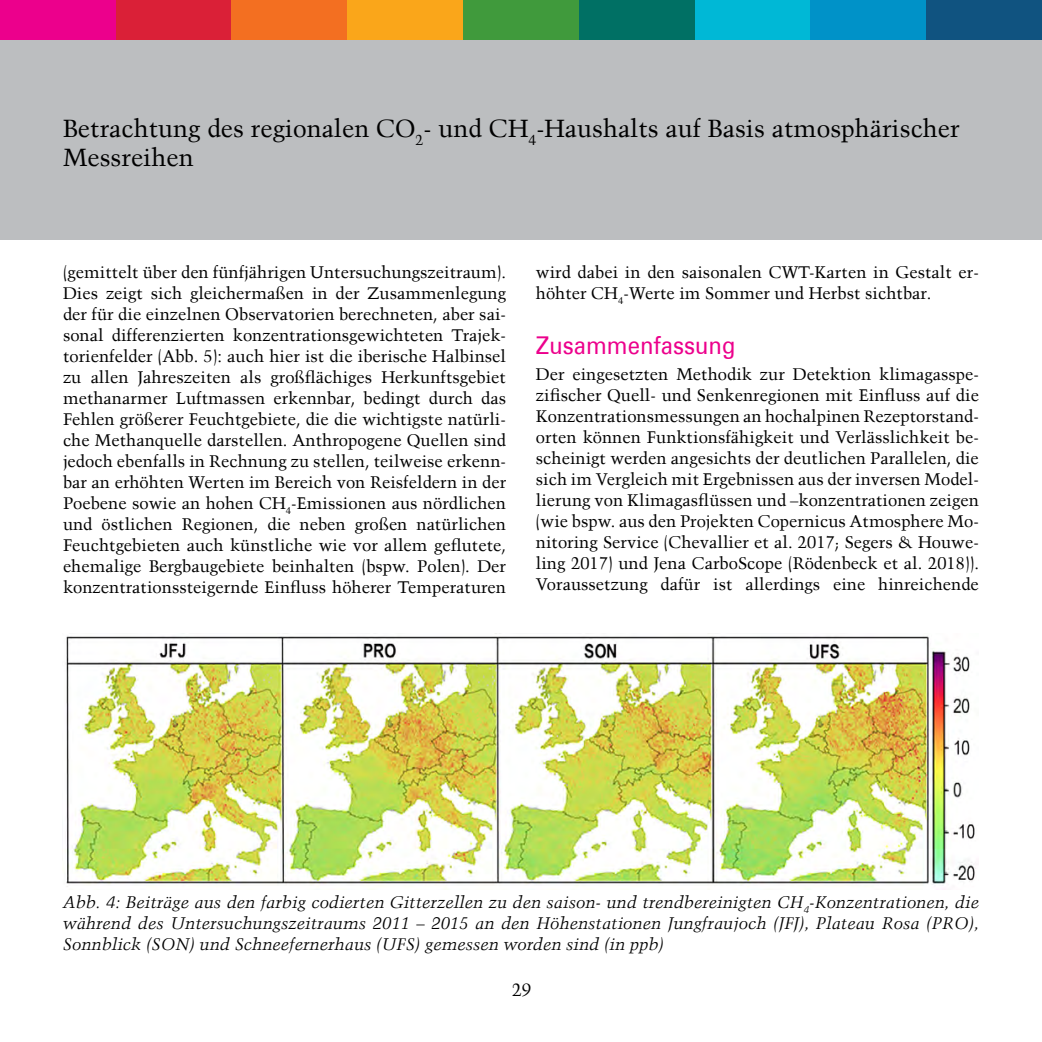
<style>
.page{position:relative;width:1042px;height:1042px;background:#fff}
.page>*{position:absolute;margin:0;border:0;box-sizing:border-box;transform-origin:0 0}
.t1{font:24.5px/29.4px "Trump Mediaeval LT";color:#000}
.t2{font:24.5px "Univers Com 55 Roman";color:#ec008c;scale:.9 1}
.t3{font:17.5px "Trump Mediaeval LT";color:#000}
.t4{font:16.62px/21px "Trump Mediaeval LT";color:#000;text-align:justify}
.t5{font:italic 16.62px/21px "Trump Mediaeval LT";color:#000;text-align:justify}
</style>
<div class="page">
<div style="left:0;top:0;width:1042px;height:240px;background:#bcbec0"></div>
<div style="left:0;top:0;width:116px;height:40px;background:#ec008c"></div>
<div style="left:116px;top:0;width:115px;height:40px;background:#da2037"></div>
<div style="left:231px;top:0;width:116px;height:40px;background:#f36f21"></div>
<div style="left:347px;top:0;width:116px;height:40px;background:#faa61a"></div>
<div style="left:463px;top:0;width:116px;height:40px;background:#409a3c"></div>
<div style="left:579px;top:0;width:115px;height:40px;background:#007064"></div>
<div style="left:694px;top:0;width:116px;height:40px;background:#00b8d6"></div>
<div style="left:810px;top:0;width:116px;height:40px;background:#0092c8"></div>
<div style="left:926px;top:0;width:116px;height:40px;background:#105380"></div>
<img style="left:65px;top:633px;width:912px;height:256px">
<h1 class="t1" style="left:63px;top:113px;width:898px">Betrachtung des regionalen CO<sub>2</sub>- und CH<sub>4</sub>-Haushalts auf Basis atmosphärischer<br>Messreihen</h1>
<p class="t4" style="left:63px;top:261px;width:445px">(gemittelt über den fünfjährigen Untersuchungszeitraum).<br>Dies zeigt sich gleichermaßen in der Zusammenlegung der für die einzelnen Observatorien berechneten, aber sai&shy;sonal differenzierten konzentrationsgewichteten Trajek&shy;torienfelder (Abb. 5): auch hier ist die iberische Halbinsel zu allen Jahreszeiten als großflächiges Herkunftsgebiet methanarmer Luftmassen erkennbar, bedingt durch das Fehlen größerer Feuchtgebiete, die die wichtigste natürli&shy;che Methanquelle darstellen. Anthropogene Quellen sind jedoch ebenfalls in Rechnung zu stellen, teilweise erkenn&shy;bar an erhöhten Werten im Bereich von Reisfeldern in der Poebene sowie an hohen CH<sub>4</sub>-Emissionen aus nördlichen und östlichen Regionen, die neben großen natürlichen Feuchtgebieten auch künstliche wie vor allem geflutete, ehemalige Bergbaugebiete beinhalten (bspw. Polen). Der konzentrationssteigernde Einfluss höherer Temperaturen</p>
<p class="t4" style="left:536px;top:261px;width:444px">wird dabei in den saisonalen CWT-Karten in Gestalt er&shy;höhter CH<sub>4</sub>-Werte im Sommer und Herbst sichtbar.</p>
<h1 class="t2" style="left:536px;top:331px;width:223px">Zusammenfassung</h1>
<p class="t4" style="left:536px;top:364px;width:445px">Der eingesetzten Methodik zur Detektion klimagasspe&shy;zifischer Quell- und Senkenregionen mit Einfluss auf die Konzentrationsmessungen an hochalpinen Rezeptorstand&shy;orten können Funktionsfähigkeit und Verlässlichkeit be&shy;scheinigt werden angesichts der deutlichen Parallelen, die sich im Vergleich mit Ergebnissen aus der inversen Model&shy;lierung von Klimagasflüssen und –konzentrationen zeigen (wie bspw. aus den Projekten Copernicus Atmosphere Mo&shy;nitoring Service (Chevallier et al. 2017; Segers &amp; Houwe&shy;ling 2017) und Jena CarboScope (Rödenbeck et al. 2018)).<br>Voraussetzung dafür ist allerdings eine hinreichende</p>
<p class="t5" style="left:63px;top:891px;width:917px">Abb. 4: Beiträge aus den farbig codierten Gitterzellen zu den saison- und trendbereinigten CH<sub>4</sub>-Konzentrationen, die während des Untersuchungszeitraums 2011 – 2015 an den Höhenstationen Jungfraujoch (JFJ), Plateau Rosa (PRO), Sonnblick (SON) und Schneefernerhaus (UFS) gemessen worden sind (in ppb)</p>
<p class="t3" style="left:512px;top:979px;width:21px">29</p>
</div>
